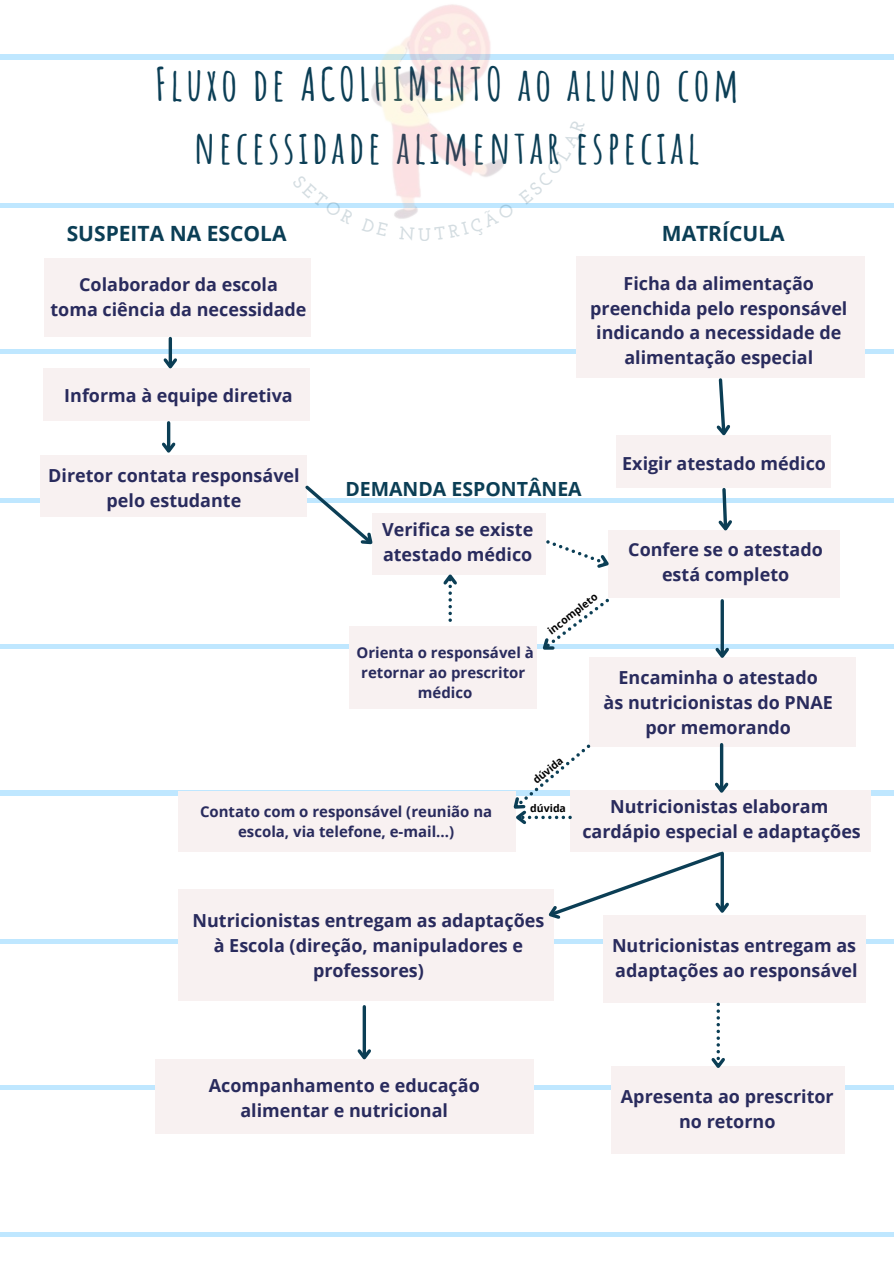
<style>
.page{position:relative;width:894px;height:1264px;background:#fff}
.page>*{position:absolute;margin:0;border:0;box-sizing:border-box;transform-origin:0 0}
.t1{font:700 45px/63px "Amatic SC";letter-spacing:.085em;color:#0b3e55;text-align:center}
.t2{font:700 21px "Open Sans";color:#0b3e55}
.t3{font:700 19.5px "Open Sans";color:#0b3e55}
.t4{font:700 18px/24.8px "Open Sans";color:#292b5d;text-align:center}
.t5{font:700 15px/20.2px "Open Sans";color:#292b5d;text-align:center}
.t6{font:700 10.5px "Open Sans";color:#000}
</style>
<div class="page">
<hr style="left:0;top:203px;width:893px;height:4px;background:#bfe7ff">
<hr style="left:0;top:644px;width:893px;height:4px;background:#bfe7ff">
<hr style="left:0;top:55px;width:893px;height:4px;background:#bfe7ff">
<hr style="left:0;top:350px;width:893px;height:4px;background:#bfe7ff">
<hr style="left:0;top:498px;width:893px;height:4px;background:#bfe7ff">
<hr style="left:0;top:791px;width:893px;height:4px;background:#bfe7ff">
<hr style="left:0;top:939px;width:893px;height:4px;background:#bfe7ff">
<hr style="left:0;top:1085px;width:893px;height:4px;background:#bfe7ff">
<hr style="left:0;top:1232px;width:893px;height:4px;background:#bfe7ff">
<div style="left:45px;top:258px;width:266px;height:79px;background:#f8f1f1"></div>
<div style="left:43px;top:368px;width:266px;height:53px;background:#f8f1f1"></div>
<div style="left:40px;top:455px;width:266px;height:62px;background:#f8f1f1"></div>
<div style="left:616px;top:435px;width:215px;height:53px;background:#f8f1f1"></div>
<div style="left:575px;top:256px;width:289px;height:122px;background:#f8f1f1"></div>
<div style="left:372px;top:513px;width:173px;height:61px;background:#f8f1f1"></div>
<div style="left:608px;top:530px;width:231px;height:68px;background:#f8f1f1"></div>
<div style="left:348px;top:626px;width:188px;height:83px;background:#f8f1f1"></div>
<div style="left:589px;top:658px;width:266px;height:89px;background:#f8f1f1"></div>
<div style="left:570px;top:789px;width:300px;height:62px;background:#f8f1f1"></div>
<div style="left:178px;top:889px;width:375px;height:111px;background:#f8f1f1"></div>
<div style="left:603px;top:915px;width:263px;height:87px;background:#f8f1f1"></div>
<div style="left:178px;top:791px;width:338px;height:60px;background:#f8f1f1"></div>
<hr style="left:169px;top:338px;width:3px;height:28px;background:#0b3e55">
<svg style="left:163px;top:355px;width:14px;height:14px"></svg>
<hr style="left:167px;top:423px;width:3px;height:27px;background:#0b3e55">
<svg style="left:162px;top:439px;width:14px;height:14px"></svg>
<hr style="left:720px;top:600px;width:3px;height:55px;background:#0b3e55">
<svg style="left:712px;top:644px;width:19px;height:14px"></svg>
<svg style="left:719px;top:744px;width:4px;height:35px"></svg>
<svg style="left:711px;top:779px;width:20px;height:14px"></svg>
<svg style="left:716px;top:378px;width:14px;height:58px"></svg>
<svg style="left:440px;top:574px;width:20px;height:48px"></svg>
<svg style="left:305px;top:482px;width:76px;height:63px"></svg>
<svg style="left:715px;top:488px;width:20px;height:43px"></svg>
<svg style="left:536px;top:598px;width:73px;height:61px"></svg>
<svg style="left:545px;top:540px;width:64px;height:35px"></svg>
<svg style="left:548px;top:851px;width:183px;height:74px"></svg>
<div style="left:611px;top:1066px;width:233px;height:87px;background:#f8f1f1"></div>
<svg style="left:708px;top:1002px;width:19px;height:66px"></svg>
<div style="left:155px;top:1059px;width:378px;height:75px;background:#f8f1f1"></div>
<svg style="left:362px;top:1006px;width:4px;height:40px"></svg>
<svg style="left:357px;top:1046px;width:14px;height:14px"></svg>
<img style="left:318px;top:4px;width:227px;height:215px">
<svg style="left:504px;top:744px;width:86px;height:81px"></svg>
<svg style="left:293px;top:174px;width:61px;height:45px"></svg>
<svg style="left:361px;top:218px;width:27px;height:1px"></svg>
<svg style="left:399px;top:119px;width:185px;height:100px"></svg>
<p class="t1" style="left:155px;top:52px;width:585px">Fluxo de ACOLHIMENTO ao aluno com necessidade alimentar especial</p>
<h1 class="t2" style="left:67px;top:219px;width:221px">SUSPEITA NA ESCOLA</h1>
<h3 class="t4" style="left:50px;top:271px;width:257px">Colaborador da escola<br>toma ciência da necessidade</h3>
<h2 class="t4" style="left:64px;top:382px;width:230px">Informa à equipe diretiva</h2>
<h2 class="t4" style="left:48px;top:463px;width:253px">Diretor contata responsável pelo estudante</h2>
<h4 class="t2" style="left:661px;top:219px;width:124px">MATRÍCULA</h4>
<h4 class="t4" style="left:590px;top:270px;width:259px">Ficha da alimentação preenchida pelo responsável indicando a necessidade de alimentação especial</h4>
<h4 class="t3" style="left:345px;top:475px;width:238px">DEMANDA ESPONTÂNEA</h4>
<h4 class="t4" style="left:382px;top:516px;width:152px;text-align:left">Verifica se existe atestado médico</h4>
<h4 class="t6" style="left:544px;top:626px;width:61px;rotate:-38deg">incompleto</h4>
<h4 class="t4" style="left:622px;top:450px;width:205px">Exigir atestado médico</h4>
<h2 class="t4" style="left:628px;top:537px;width:196px">Confere se o atestado está completo</h2>
<h4 class="t5" style="left:356px;top:642px;width:179px">Orienta o responsável à retornar ao prescritor médico</h4>
<h4 class="t6" style="left:529px;top:776px;width:37px;rotate:-40deg">dúvida</h4>
<h4 class="t4" style="left:603px;top:665px;width:231px">Encaminha o atestado<br>às nutricionistas do PNAE por memorando</h4>
<p class="t5" style="left:200px;top:801px;width:294px">Contato com o responsável (reunião na escola, via telefone, e-mail...)</p>
<h5 class="t6" style="left:530px;top:800px;width:37px">dúvida</h5>
<p class="t4" style="left:582px;top:794px;width:280px">Nutricionistas elaboram cardápio especial e adaptações</p>
<h5 class="t4" style="left:192px;top:907px;width:353px">Nutricionistas entregam as adaptações à Escola (direção, manipuladores e professores)</h5>
<h4 class="t4" style="left:612px;top:932px;width:247px;text-align:left">Nutricionistas entregam as adaptações ao responsável</h4>
<h4 class="t4" style="left:209px;top:1072px;width:272px">Acompanhamento e educação alimentar e nutricional</h4>
<p class="t4" style="left:620px;top:1083px;width:214px">Apresenta ao prescritor no retorno</p>
</div>
